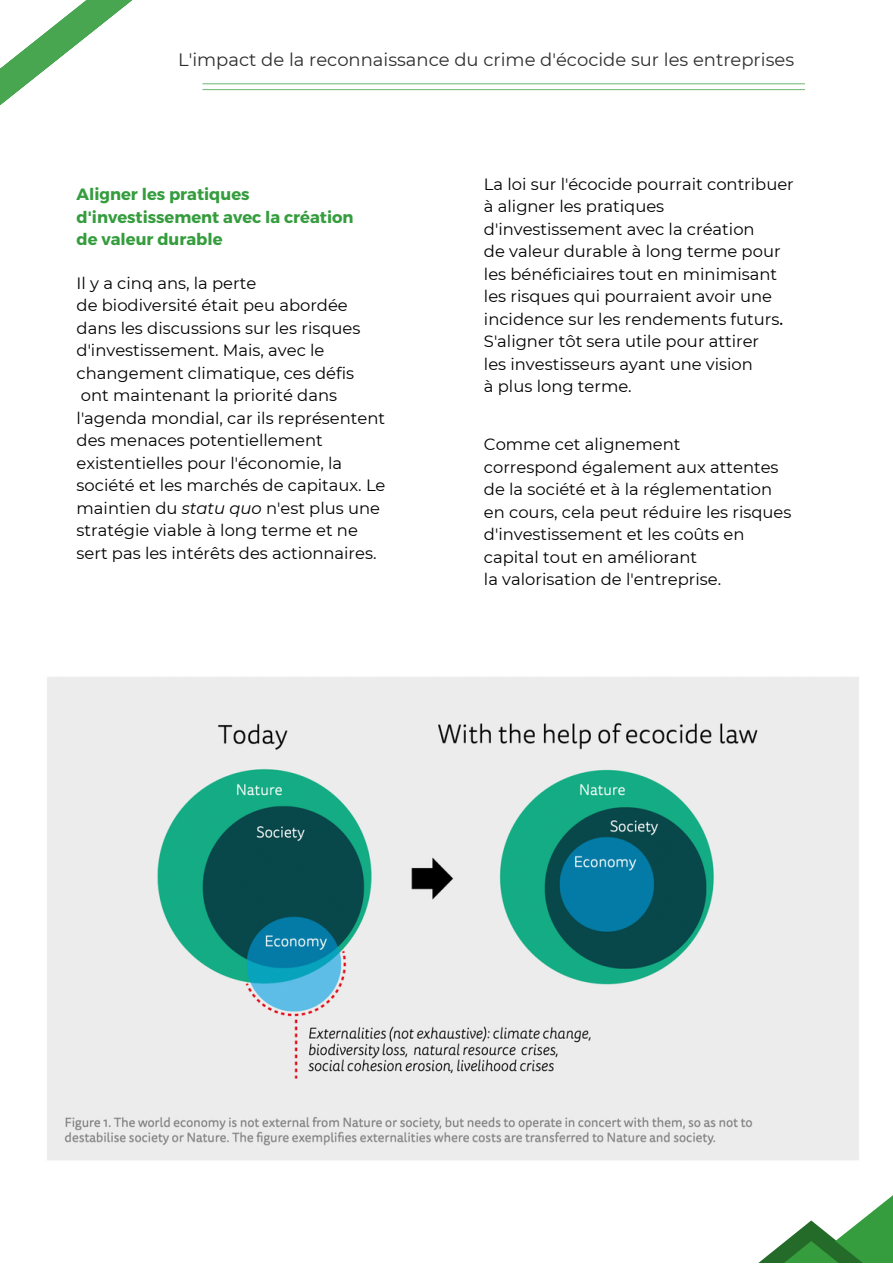
<style>
.page{position:relative;width:893px;height:1264px;background:#fff}
.page>*{position:absolute;margin:0;border:0;box-sizing:border-box;transform-origin:0 0}
.t1{font:18px "Montserrat";color:#2e2e2e}
.t2{font:16.35px/22.5px "Montserrat";color:#000}
.t3{font:700 16.35px/22.5px "Montserrat";color:#359d3e}
.s1{font-style:italic}
.s2{font-weight:500}
</style>
<div class="page">
<svg style="left:786px;top:1220px;width:49px;height:21px"></svg>
<svg style="left:835px;top:1196px;width:57px;height:45px"></svg>
<svg style="left:759px;top:1241px;width:133px;height:21px;background:#439449"></svg>
<svg style="left:0;top:0;width:377px;height:106px"></svg>
<hr style="left:202px;top:83px;width:602px;height:1px;background:#359d3e">
<hr style="left:202px;top:89px;width:602px;height:1px;background:#359d3e">
<img style="left:47px;top:677px;width:812px;height:483px">
<p class="t1" style="left:178px;top:49px;width:617px">L'impact de la reconnaissance du crime d'écocide sur les entreprises</p>
<p class="t3" style="left:77px;top:182px;width:278px">Aligner les pratiques d'investissement avec la création de valeur durable</p>
<p class="t2" style="left:77px;top:272px;width:310px">Il y a cinq ans, la perte<br>de biodiversité était peu abordée dans les discussions sur les risques d'investissement. Mais, avec le changement climatique, ces défis ont maintenant la priorité dans l'agenda mondial, car ils représentent des menaces potentiellement existentielles pour l'économie, la société et les marchés de capitaux. Le maintien du <span class="s1">statu quo</span> n'est plus une stratégie viable à long terme et ne sert pas les intérêts des actionnaires.</p>
<p class="t2" style="left:484px;top:172px;width:311px">La loi sur l'écocide pourrait contribuer à aligner les pratiques d'investissement avec la création<br>de valeur durable à long terme pour les bénéficiaires tout en minimisant les risques qui pourraient avoir une incidence sur les rendements futurs<span class="s2">.<br></span>S'aligner tôt sera utile pour attirer<br>les investisseurs ayant une vision<br>à plus long terme.</p>
<p class="t2" style="left:484px;top:433px;width:309px">Comme cet alignement<br>correspond également aux attentes de la société et à la réglementation en cours, cela peut réduire les risques d'investissement et les coûts en capital tout en améliorant<br>la valorisation de l'entreprise.</p>
</div>
